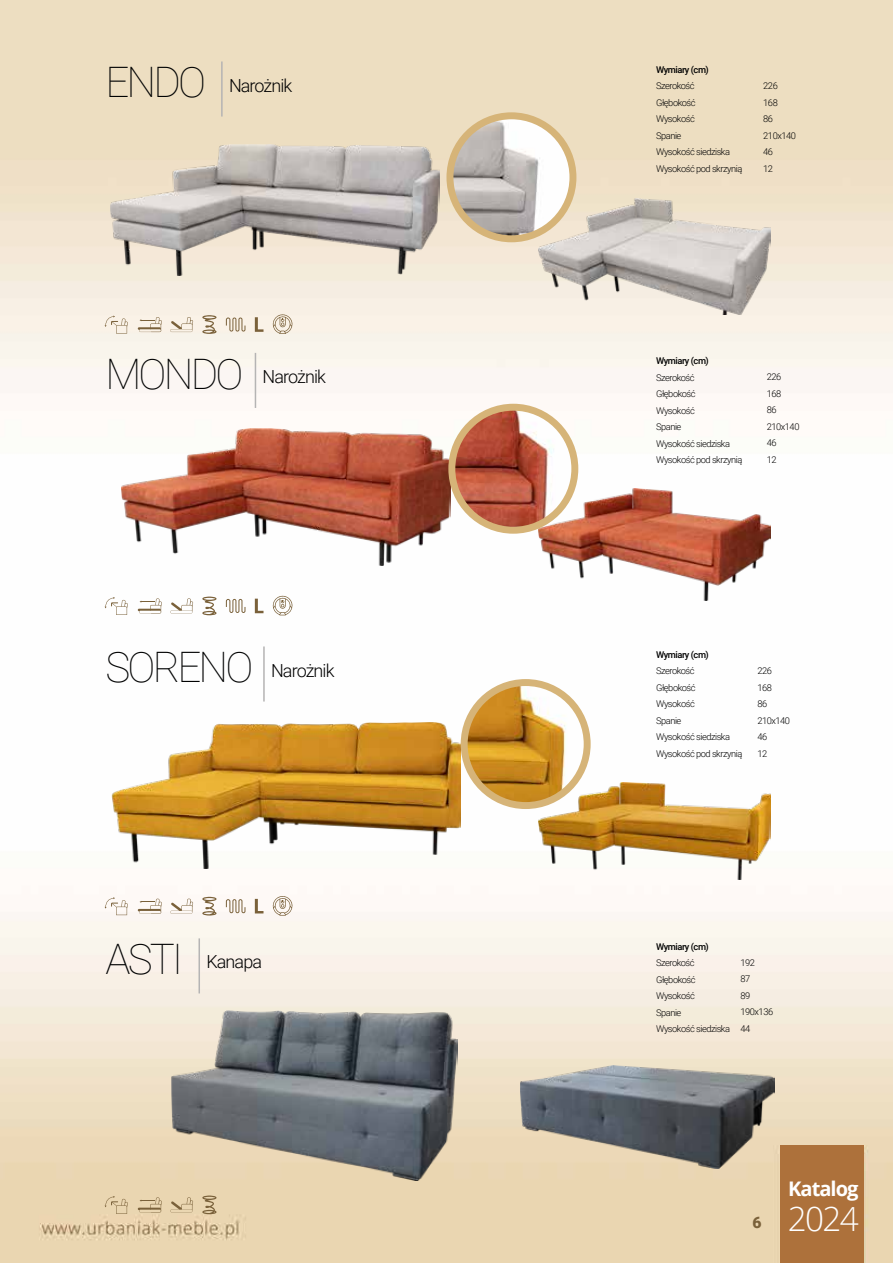
<style>
.page{position:relative;width:893px;height:1263px;background:#fff}
.page>*{position:absolute;margin:0;border:0;box-sizing:border-box;transform-origin:0 0}
.t1{font:100 42px "Roboto";letter-spacing:-.065em;color:#010202}
.t2{font:300 33.3px "Open Sans";color:#fff}
.t3{font:700 20.1px "Open Sans";letter-spacing:-.05em;color:#fff}
.t4{font:300 18px "Roboto";letter-spacing:-.05em;color:#000}
.t5{font:900 15.75px "Roboto";color:#7a613a}
.t6{font:300 9.3px/16.5px "Roboto";letter-spacing:-.05em;color:#000}
.t7{font:500 9.3px "Roboto";letter-spacing:-.05em;color:#000}
</style>
<div class="page">
<img style="left:0;top:0;width:893px;height:1263px">
<div style="left:780px;top:1145px;width:84px;height:118px;background:#ad713b"></div>
<hr style="left:255px;top:353px;width:1px;height:55px;background:#b5b4b4">
<img style="left:122px;top:429px;width:329px;height:137px">
<img style="left:539px;top:489px;width:231px;height:111px">
<hr style="left:221px;top:61px;width:2px;height:56px;background:#b5b4b4">
<img style="left:111px;top:144px;width:329px;height:132px">
<img style="left:539px;top:198px;width:231px;height:117px">
<hr style="left:199px;top:938px;width:1px;height:55px;background:#b5b4b4">
<img style="left:171px;top:1010px;width:287px;height:170px">
<img style="left:520px;top:1065px;width:254px;height:103px">
<img style="left:112px;top:722px;width:348px;height:146px">
<img style="left:539px;top:782px;width:231px;height:97px">
<hr style="left:263px;top:646px;width:2px;height:55px;background:#b5b4b4">
<svg style="left:105px;top:897px;width:23px;height:18px"></svg>
<svg style="left:255px;top:899px;width:8px;height:14px"></svg>
<svg style="left:170px;top:899px;width:23px;height:15px"></svg>
<svg style="left:226px;top:899px;width:19px;height:14px"></svg>
<svg style="left:202px;top:897px;width:15px;height:18px"></svg>
<svg style="left:138px;top:899px;width:24px;height:15px"></svg>
<svg style="left:272px;top:895px;width:21px;height:21px"></svg>
<svg style="left:105px;top:316px;width:23px;height:17px"></svg>
<svg style="left:255px;top:317px;width:8px;height:15px"></svg>
<svg style="left:170px;top:317px;width:23px;height:15px"></svg>
<svg style="left:226px;top:317px;width:19px;height:15px"></svg>
<svg style="left:202px;top:315px;width:15px;height:19px"></svg>
<svg style="left:138px;top:317px;width:24px;height:15px"></svg>
<svg style="left:272px;top:313px;width:21px;height:21px"></svg>
<svg style="left:105px;top:597px;width:23px;height:18px"></svg>
<svg style="left:255px;top:599px;width:8px;height:14px"></svg>
<svg style="left:170px;top:598px;width:23px;height:15px"></svg>
<svg style="left:226px;top:599px;width:19px;height:14px"></svg>
<svg style="left:202px;top:597px;width:15px;height:18px"></svg>
<svg style="left:138px;top:598px;width:24px;height:15px"></svg>
<svg style="left:272px;top:594px;width:21px;height:21px"></svg>
<svg style="left:105px;top:1196px;width:23px;height:18px"></svg>
<svg style="left:170px;top:1197px;width:23px;height:15px"></svg>
<svg style="left:202px;top:1195px;width:15px;height:19px"></svg>
<svg style="left:138px;top:1197px;width:24px;height:15px"></svg>
<img style="left:450px;top:116px;width:123px;height:123px;border-radius:61px">
<div style="left:446px;top:112px;width:130px;height:130px;border:7px solid #d6b478;border-radius:50%"></div>
<img style="left:452px;top:407px;width:123px;height:123px;border-radius:61px">
<div style="left:448px;top:404px;width:130px;height:130px;border:7px solid #d6b478;border-radius:50%"></div>
<img style="left:464px;top:682px;width:123px;height:123px;border-radius:61px">
<div style="left:461px;top:679px;width:130px;height:130px;border:7px solid #d6b478;border-radius:50%"></div>
<h1 class="t1" style="left:105px;top:53px;width:102px">ENDO</h1>
<h3 class="t4" style="left:229px;top:73px;width:65px">Narożnik</h3>
<p class="t7" style="left:656px;top:63px;width:54px">Wymiary (cm)</p>
<p class="t6" style="left:656px;top:77px;width:88px">Szerokość<br>Głębokość<br>Wysokość<br>Spanie<br>Wysokość siedziska<br>Wysokość pod skrzynią</p>
<p class="t6" style="left:763px;top:77px;width:34px">226<br>168<br>86<br>210x140<br>46<br>12</p>
<h1 class="t1" style="left:105px;top:344px;width:140px">MONDO</h1>
<h3 class="t4" style="left:263px;top:364px;width:65px">Narożnik</h3>
<p class="t7" style="left:656px;top:354px;width:54px">Wymiary (cm)</p>
<p class="t6" style="left:656px;top:369px;width:88px">Szerokość<br>Głębokość<br>Wysokość<br>Spanie<br>Wysokość siedziska<br>Wysokość pod skrzynią</p>
<p class="t6" style="left:767px;top:369px;width:34px">226<br>168<br>86<br>210x140<br>46<br>12</p>
<h1 class="t1" style="left:105px;top:638px;width:150px">SORENO</h1>
<h3 class="t4" style="left:271px;top:657px;width:65px">Narożnik</h3>
<p class="t7" style="left:656px;top:648px;width:54px">Wymiary (cm)</p>
<p class="t6" style="left:656px;top:662px;width:88px">Szerokość<br>Głębokość<br>Wysokość<br>Spanie<br>Wysokość siedziska<br>Wysokość pod skrzynią</p>
<p class="t6" style="left:757px;top:662px;width:34px">226<br>168<br>86<br>210x140<br>46<br>12</p>
<h1 class="t1" style="left:105px;top:930px;width:79px">ASTI</h1>
<h3 class="t4" style="left:206px;top:949px;width:57px">Kanapa</h3>
<p class="t7" style="left:656px;top:940px;width:54px">Wymiary (cm)</p>
<p class="t6" style="left:656px;top:954px;width:75px">Szerokość<br>Głębokość<br>Wysokość<br>Spanie<br>Wysokość siedziska</p>
<p class="t6" style="left:740px;top:954px;width:34px">192<br>87<br>89<br>190x136<br>44</p>
<h3 class="t5" style="left:752px;top:1211px;width:11px">6</h3>
<h3 class="t3" style="left:788px;top:1175px;width:72px">Katalog</h3>
<h2 class="t2" style="left:788px;top:1196px;width:72px">2024</h2>
</div>
